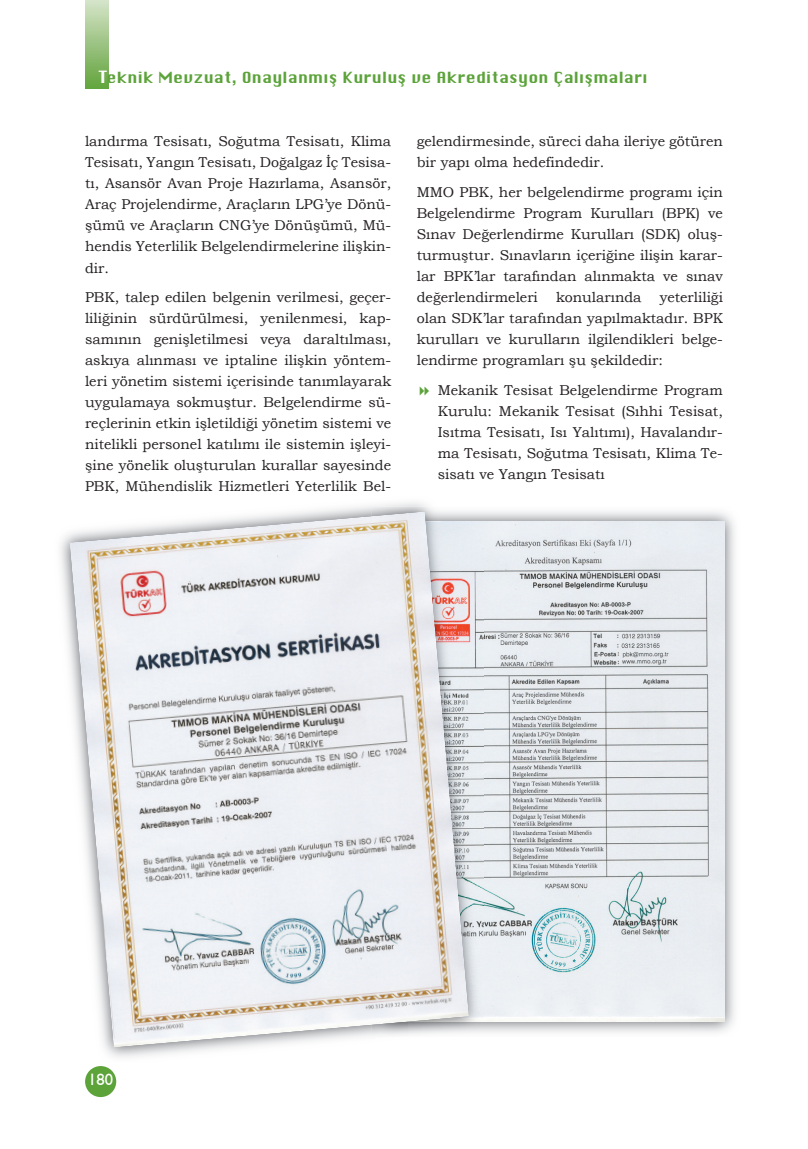
<style>
.page{position:relative;width:808px;height:1149px;background:#fff}
.page>*{position:absolute;margin:0;border:0;box-sizing:border-box;transform-origin:0 0}
.t1{font:16.5px "Humanist 521 BT";color:#fff}
.t2{font:15px "TR Clapton";letter-spacing:.015em;color:#5ca33a}
.t3{font:14.25px/21px "Bookman Old Style";color:#231f20;text-align:justify}
.s1{font-size:16.5px;color:#fff}
</style>
<div class="page">
<div style="left:85px;top:1065px;width:31px;height:31px;background:#5ca33a;border-radius:50%"></div>
<div style="left:85px;top:0;width:23px;height:88px;background:linear-gradient(to bottom,#d5e3c9,#64a53e)"></div>
<img style="left:483px;top:511px;width:252px;height:48px">
<img style="left:689px;top:559px;width:46px;height:474px">
<img style="left:469px;top:521px;width:255px;height:500px">
<img style="left:60px;top:505px;width:316px;height:552px">
<img style="left:376px;top:502px;width:107px;height:46px">
<img style="left:469px;top:1010px;width:14px;height:26px">
<img style="left:70px;top:511px;width:399px;height:536px">
<p class="t2" style="left:99px;top:68px;width:550px"><span class="s1">T</span>eknik Mevzuat, Onaylanmış Kuruluş ve Akreditasyon Çalışmaları</p>
<p class="t3" style="left:85px;top:131px;width:308px">landırma Tesisatı, Soğutma Tesisatı, Klima Tesisatı, Yangın Tesisatı, Doğalgaz İç Tesisa&shy;tı, Asansör Avan Proje Hazırlama, Asansör, Araç Projelendirme, Araçların LPG’ye Dönü&shy;şümü ve Araçların CNG’ye Dönüşümü, Mü&shy;hendis Yeterlilik Belgelendirmelerine ilişkin&shy;dir.</p>
<p class="t3" style="left:85px;top:286px;width:308px">PBK, talep edilen belgenin verilmesi, geçer&shy;liliğinin sürdürülmesi, yenilenmesi, kap&shy;samının genişletilmesi veya daraltılması, askıya alınması ve iptaline ilişkin yöntem&shy;leri yönetim sistemi içerisinde tanımlayarak uygulamaya sokmuştur. Belgelendirme sü&shy;reçlerinin etkin işletildiği yönetim sistemi ve nitelikli personel katılımı ile sistemin işleyi&shy;şine yönelik oluşturulan kurallar sayesinde PBK, Mühendislik Hizmetleri Yeterlilik Bel-</p>
<p class="t3" style="left:417px;top:131px;width:308px">gelendirmesinde, süreci daha ileriye götüren bir yapı olma hedefindedir.</p>
<p class="t3" style="left:417px;top:181px;width:308px">MMO PBK, her belgelendirme programı için Belgelendirme Program Kurulları (BPK) ve Sınav Değerlendirme Kurulları (SDK) oluş&shy;turmuştur. Sınavların içeriğine ilişin karar&shy;lar BPK’lar tarafından alınmakta ve sınav değerlendirmeleri</p>
<p class="t3" style="left:417px;top:286px;width:308px;text-indent:243px">yeterliliği olan SDK’lar tarafından yapılmaktadır. BPK kurulları ve kurulların ilgilendikleri belge&shy;lendirme programları şu şekildedir:</p>
<p class="t3" style="left:438px;top:379px;width:287px">Mekanik Tesisat Belgelendirme Program Kurulu: Mekanik Tesisat (Sıhhi Tesisat, Isıtma Tesisatı, Isı Yalıtımı), Havalandır&shy;ma Tesisatı, Soğutma Tesisatı, Klima Te&shy;sisatı ve Yangın Tesisatı</p>
<p class="t3" style="left:556px;top:286px;width:87px">konularında</p>
<p class="t1" style="left:88px;top:1068px;width:26px">180</p>
</div>
